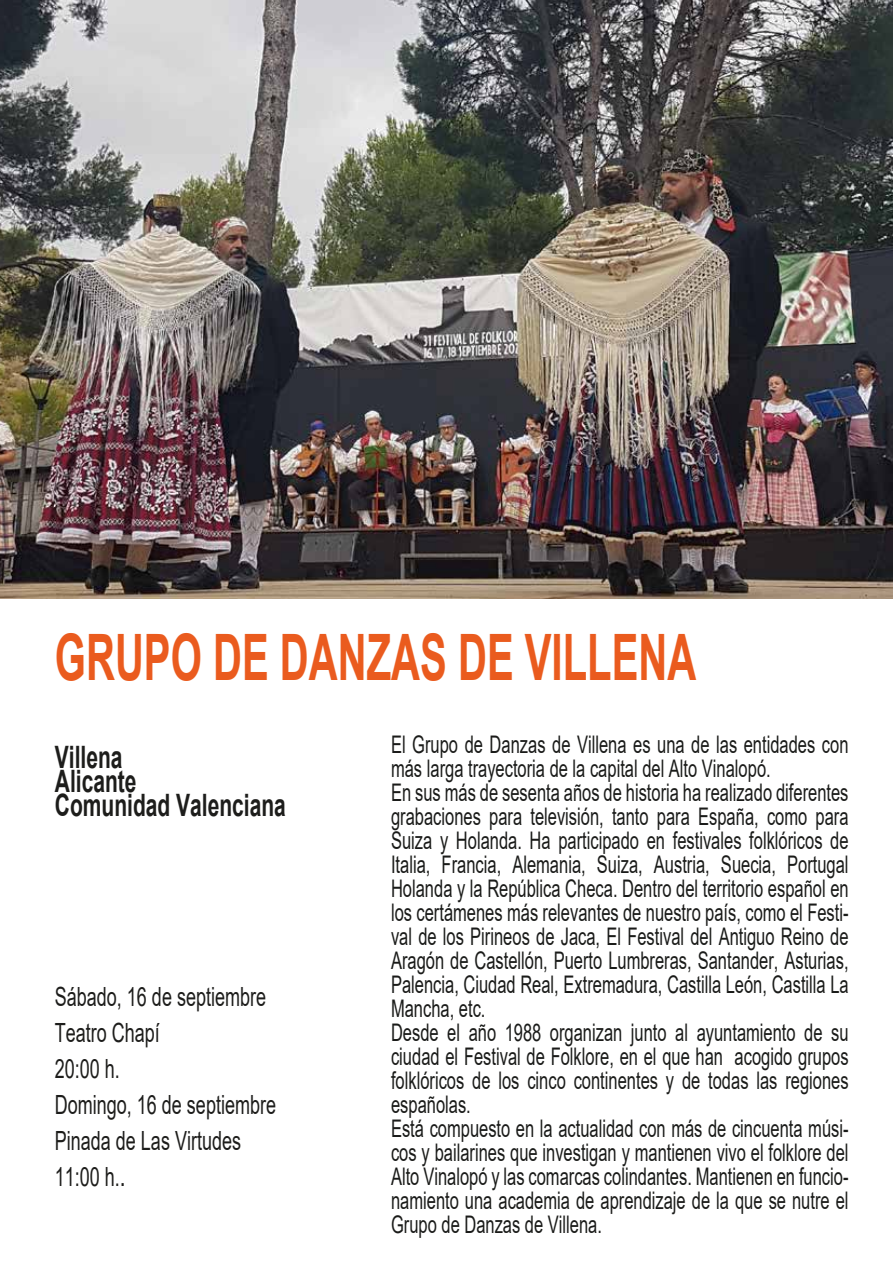
<style>
.page{position:relative;width:893px;height:1263px;background:#fff}
.page>*{position:absolute;margin:0;border:0;box-sizing:border-box;transform-origin:0 0}
.t1{font:700 64.05px "Arial";color:#ea5b1e;scale:.63 1}
.t2{font:700 30.9px/24px "Arial";color:#1d1d1b;scale:.68 1}
.t3{font:26.4px/36px "Arial";color:#1d1d1b;scale:.68 1}
.t4{font:24.3px/24px "Arial";color:#1a1b19;scale:.68 1}
.s1{font-size:30.9px}
</style>
<div class="page">
<img style="left:0;top:0;width:893px;height:598px">
<h1 class="t1" style="left:55px;top:612px;width:1020px">GRUPO DE DANZAS DE VILLENA</h1>
<p class="t2" style="left:55px;top:745px;width:341px">Villena<br>Alicante<br>Comunidad Valenciana</p>
<p class="t3" style="left:55px;top:978px;width:327px">Sábado, 16 de septiembre<br>Teatro Chapí<br>20:00 h.<br>Domingo, 16 de septiembre<br>Pinada de Las Virtudes<br>11:00 h.<span class="s1">.</span></p>
<p class="t4" style="left:391px;top:733px;width:674px">El Grupo de Danzas de Villena es una de las entidades con más larga trayectoria de la capital del Alto Vinalopó.<br>En sus más de sesenta años de historia ha realizado diferentes grabaciones para televisión, tanto para España, como para Suiza y Holanda. Ha participado en festivales folklóricos de Italia, Francia, Alemania, Suiza, Austria, Suecia, Portugal Holanda y la República Checa. Dentro del territorio español en los certámenes más relevantes de nuestro país, como el Festi&shy;val de los Pirineos de Jaca, El Festival del Antiguo Reino de Aragón de Castellón, Puerto Lumbreras, Santander, Asturias, Palencia, Ciudad Real, Extremadura, Castilla León, Castilla La Mancha, etc.<br>Desde el año 1988 organizan junto al ayuntamiento de su ciudad el Festival de Folklore, en el que han acogido grupos folklóricos de los cinco continentes y de todas las regiones españolas.<br>Está compuesto en la actualidad con más de cincuenta músi&shy;cos y bailarines que investigan y mantienen vivo el folklore del Alto Vinalopó y las comarcas colindantes. Mantienen en funcio&shy;namiento una academia de aprendizaje de la que se nutre el Grupo de Danzas de Villena.</p>
</div>
